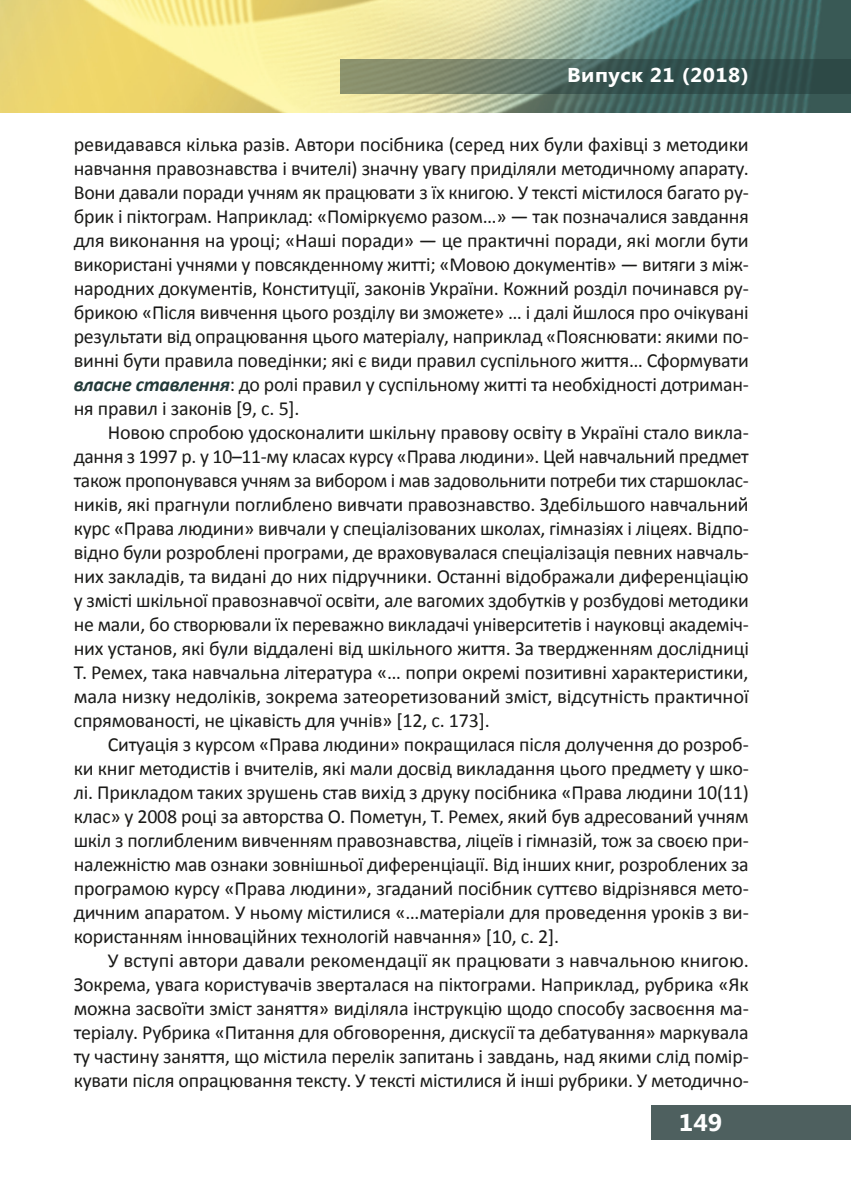
<style>
.page{position:relative;width:851px;height:1191px;background:#fff}
.page>*{position:absolute;margin:0;border:0;box-sizing:border-box;transform-origin:0 0}
.t1{font:700 24px "Segoe UI";color:#fff;scale:1.05 1}
.Main{font:20px/24px "Calibri";letter-spacing:-.01em;color:#1a1a18;text-align:justify}
.t2{font:700 20px "Segoe UI";letter-spacing:.025em;color:#fff;scale:1.06 1}
.s1{font-weight:700;font-style:italic;color:#223938}
</style>
<div class="page">
<img style="left:0;top:0;width:850px;height:113px">
<svg style="left:340px;top:60px;width:510px;height:34px"></svg>
<div style="left:651px;top:1106px;width:199px;height:34px;background:#4e605f"></div>
<p class="t2" style="left:567px;top:61px;width:173px">Випуск 21 (2018)</p>
<p class="Main" style="left:74px;top:132px;width:676px">ревидавався кілька разів. Автори посібника (серед них були фахівці з методики навчання правознавства і вчителі) значну увагу приділяли методичному апарату.<br>Вони давали поради учням як працювати з їх книгою. У тексті містилося багато ру&shy;брик і піктограм. Наприклад: «Поміркуємо разом…» — так позначалися завдання для виконання на уроці; «Наші поради» — це практичні поради, які могли бути використані учнями у повсякденному житті; «Мовою документів» — витяги з між&shy;народних документів, Конституції, законів України. Кожний розділ починався ру&shy;брикою «Після вивчення цього розділу ви зможете» … і далі йшлося про очікувані результати від опрацювання цього матеріалу, наприклад «Пояснювати: якими по&shy;винні бути правила поведінки; які є види правил суспільного життя… Сформувати <span class="s1">власне ставлення</span>: до ролі правил у суспільному житті та необхідності дотриман&shy;ня правил і законів [9, с. 5].</p>
<p class="Main" style="left:74px;top:420px;width:676px;text-indent:34px">Новою спробою удосконалити шкільну правову освіту в Україні стало викла&shy;дання з 1997 р. у 10–11-му класах курсу «Права людини». Цей навчальний предмет також пропонувався учням за вибором і мав задовольнити потреби тих старшоклас&shy;ників, які прагнули поглиблено вивчати правознавство. Здебільшого навчальний курс «Права людини» вивчали у спеціалізованих школах, гімназіях і ліцеях. Відпо&shy;відно були розроблені програми, де враховувалася спеціалізація певних навчаль&shy;них закладів, та видані до них підручники. Останні відображали диференціацію у змісті шкільної правознавчої освіти, але вагомих здобутків у розбудові методики не мали, бо створювали їх переважно викладачі університетів і науковці академіч&shy;них установ, які були віддалені від шкільного життя. За твердженням дослідниці Т. Ремех, така навчальна література «… попри окремі позитивні характеристики, мала низку недоліків, зокрема затеоретизований зміст, відсутність практичної спрямованості, не цікавість для учнів» [12, с. 173].</p>
<p class="Main" style="left:74px;top:732px;width:676px;text-indent:34px">Ситуація з курсом «Права людини» покращилася після долучення до розроб&shy;ки книг методистів і вчителів, які мали досвід викладання цього предмету у шко&shy;лі. Прикладом таких зрушень став вихід з друку посібника «Права людини 10(11) клас» у 2008 році за авторства О. Пометун, Т. Ремех, який був адресований учням шкіл з поглибленим вивченням правознавства, ліцеїв і гімназій, тож за своєю при&shy;належністю мав ознаки зовнішньої диференціації. Від інших книг, розроблених за програмою курсу «Права людини», згаданий посібник суттєво відрізнявся мето&shy;дичним апаратом. У ньому містилися «…матеріали для проведення уроків з ви&shy;користанням інноваційних технологій навчання» [10, с. 2].</p>
<p class="Main" style="left:74px;top:948px;width:676px;text-indent:34px">У вступі автори давали рекомендації як працювати з навчальною книгою.<br>Зокрема, увага користувачів зверталася на піктограми. Наприклад, рубрика «Як можна засвоїти зміст заняття» виділяла інструкцію щодо способу засвоєння ма&shy;теріалу. Рубрика «Питання для обговорення, дискусії та дебатування» маркувала ту частину заняття, що містила перелік запитань і завдань, над якими слід помір&shy;кувати після опрацювання тексту. У тексті містилися й інші рубрики. У методично-</p>
<p class="t1" style="left:678px;top:1105px;width:43px">149</p>
</div>
